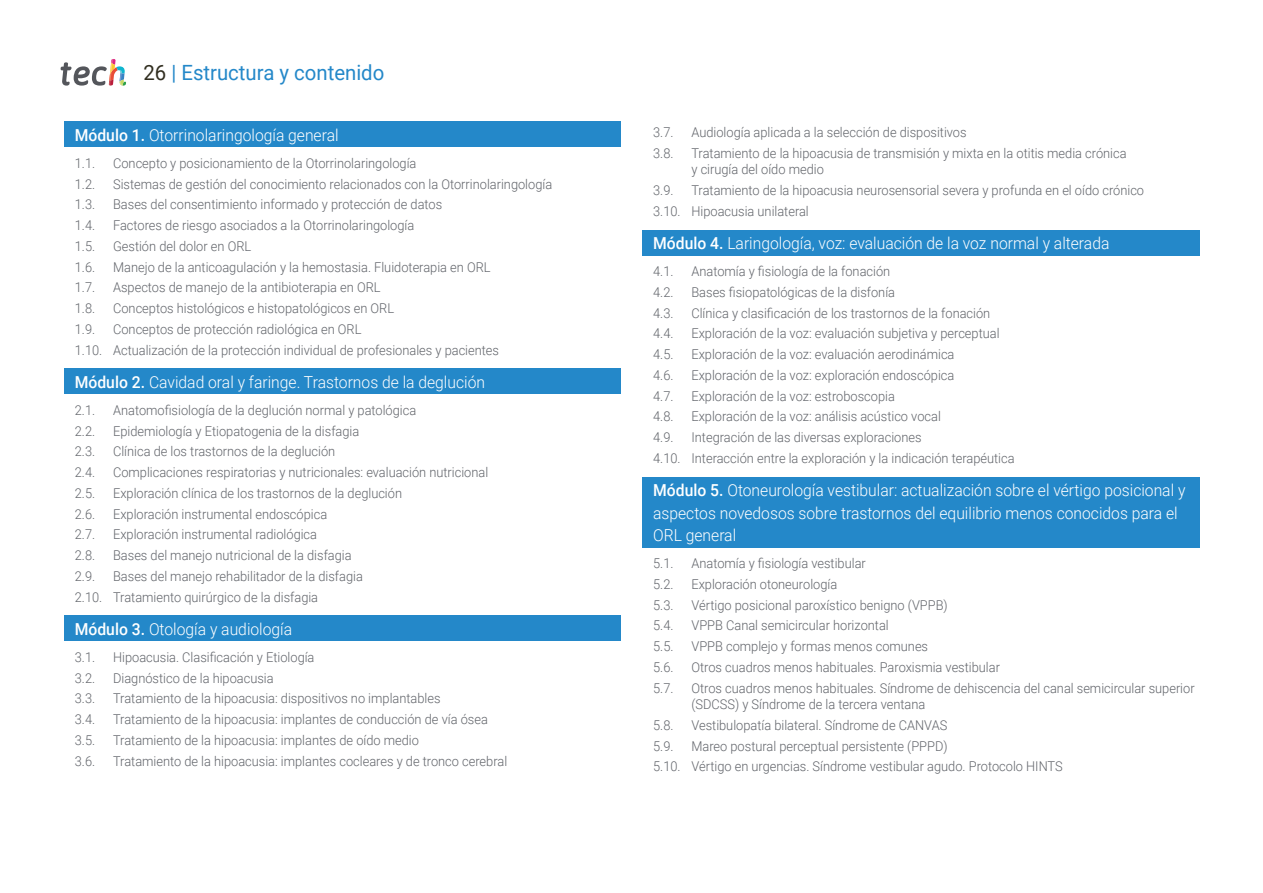
<style>
.page{position:relative;width:1263px;height:893px;background:#fff}
.page>*{position:absolute;margin:0;border:0;box-sizing:border-box;transform-origin:0 0}
.t1{font:21px "Roboto";color:#2488c9}
.t2{font:300 16.5px/22.5px "Roboto";color:#fff;scale:.95 1}
.t3{font:300 13.5px/20.7px "Roboto";color:#61646a;scale:.95 1}
.s1{color:#312e20}
.s2{font-weight:500}
</style>
<div class="page">
<div style="left:64px;top:122px;width:556px;height:25px;background:#2488c9"></div>
<div style="left:64px;top:369px;width:556px;height:25px;background:#2488c9"></div>
<div style="left:64px;top:616px;width:556px;height:25px;background:#2488c9"></div>
<div style="left:642px;top:230px;width:557px;height:25px;background:#2488c9"></div>
<div style="left:642px;top:477px;width:557px;height:70px;background:#2488c9"></div>
<svg style="left:61px;top:59px;width:65px;height:27px"></svg>
<h1 class="t1" style="left:144px;top:57px;width:242px"><span class="s1">26</span> | Estructura y contenido</h1>
<p class="t2" style="left:75px;top:123px;width:279px"><span class="s2">Módulo 1.</span> Otorrinolaringología general</p>
<p class="t3" style="left:75px;top:152px;width:23px">1.1.</p>
<p class="t3" style="left:113px;top:152px;width:321px">Concepto y posicionamiento de la Otorrinolaringología</p>
<p class="t3" style="left:75px;top:173px;width:23px">1.2.</p>
<p class="t3" style="left:113px;top:173px;width:464px">Sistemas de gestión del conocimiento relacionados con la Otorrinolaringología</p>
<p class="t3" style="left:75px;top:194px;width:23px">1.3.</p>
<p class="t3" style="left:113px;top:194px;width:348px">Bases del consentimiento informado y protección de datos</p>
<p class="t3" style="left:75px;top:214px;width:23px">1.4.</p>
<p class="t3" style="left:113px;top:214px;width:318px">Factores de riesgo asociados a la Otorrinolaringología</p>
<p class="t3" style="left:75px;top:235px;width:23px">1.5.</p>
<p class="t3" style="left:113px;top:235px;width:147px">Gestión del dolor en ORL</p>
<p class="t3" style="left:75px;top:256px;width:23px">1.6.</p>
<p class="t3" style="left:113px;top:256px;width:399px">Manejo de la anticoagulación y la hemostasia. Fluidoterapia en ORL</p>
<p class="t3" style="left:75px;top:277px;width:23px">1.7.</p>
<p class="t3" style="left:113px;top:277px;width:283px">Aspectos de manejo de la antibioterapia en ORL</p>
<p class="t3" style="left:75px;top:297px;width:23px">1.8.</p>
<p class="t3" style="left:113px;top:297px;width:297px">Conceptos histológicos e histopatológicos en ORL</p>
<p class="t3" style="left:75px;top:318px;width:23px">1.9.</p>
<p class="t3" style="left:75px;top:318px;width:448px;text-indent:38px">Conceptos de protección radiológica en ORL<br>1.10. Actualización de la protección individual de profesionales y pacientes</p>
<p class="t2" style="left:75px;top:370px;width:433px"><span class="s2">Módulo 2.</span> Cavidad oral y faringe. Trastornos de la deglución</p>
<p class="t3" style="left:75px;top:399px;width:23px">2.1.</p>
<p class="t3" style="left:113px;top:399px;width:321px">Anatomofisiología de la deglución normal y patológica</p>
<p class="t3" style="left:75px;top:420px;width:23px">2.2.</p>
<p class="t3" style="left:113px;top:420px;width:261px">Epidemiología y Etiopatogenia de la disfagia</p>
<p class="t3" style="left:75px;top:441px;width:23px">2.3.</p>
<p class="t3" style="left:113px;top:441px;width:235px">Clínica de los trastornos de la deglución</p>
<p class="t3" style="left:75px;top:461px;width:23px">2.4.</p>
<p class="t3" style="left:113px;top:461px;width:396px">Complicaciones respiratorias y nutricionales: evaluación nutricional</p>
<p class="t3" style="left:75px;top:482px;width:23px">2.5.</p>
<p class="t3" style="left:113px;top:482px;width:306px">Exploración clínica de los trastornos de la deglución</p>
<p class="t3" style="left:75px;top:503px;width:23px">2.6.</p>
<p class="t3" style="left:113px;top:503px;width:227px">Exploración instrumental endoscópica</p>
<p class="t3" style="left:75px;top:524px;width:23px">2.7.</p>
<p class="t3" style="left:113px;top:524px;width:216px">Exploración instrumental radiológica</p>
<p class="t3" style="left:75px;top:544px;width:23px">2.8.</p>
<p class="t3" style="left:113px;top:544px;width:253px">Bases del manejo nutricional de la disfagia</p>
<p class="t3" style="left:75px;top:565px;width:23px">2.9.</p>
<p class="t3" style="left:75px;top:565px;width:305px;text-indent:38px">Bases del manejo rehabilitador de la disfagia<br>2.10. Tratamiento quirúrgico de la disfagia</p>
<p class="t2" style="left:75px;top:617px;width:230px"><span class="s2">Módulo 3.</span> Otología y audiología</p>
<p class="t3" style="left:75px;top:646px;width:23px">3.1.</p>
<p class="t3" style="left:113px;top:646px;width:213px">Hipoacusia. Clasificación y Etiología</p>
<p class="t3" style="left:75px;top:667px;width:23px">3.2.</p>
<p class="t3" style="left:113px;top:667px;width:171px">Diagnóstico de la hipoacusia</p>
<p class="t3" style="left:75px;top:688px;width:23px">3.3.</p>
<p class="t3" style="left:113px;top:688px;width:346px">Tratamiento de la hipoacusia: dispositivos no implantables</p>
<p class="t3" style="left:75px;top:708px;width:23px">3.4.</p>
<p class="t3" style="left:113px;top:708px;width:396px">Tratamiento de la hipoacusia: implantes de conducción de vía ósea</p>
<p class="t3" style="left:75px;top:729px;width:23px">3.5.</p>
<p class="t3" style="left:113px;top:729px;width:323px">Tratamiento de la hipoacusia: implantes de oído medio</p>
<p class="t3" style="left:75px;top:750px;width:23px">3.6.</p>
<p class="t3" style="left:113px;top:750px;width:416px">Tratamiento de la hipoacusia: implantes cocleares y de tronco cerebral</p>
<p class="t3" style="left:653px;top:121px;width:23px">3.7.</p>
<p class="t3" style="left:691px;top:121px;width:291px">Audiología aplicada a la selección de dispositivos</p>
<p class="t3" style="left:653px;top:142px;width:23px">3.8.</p>
<p class="t3" style="left:691px;top:144px;width:460px;line-height:16.5px">Tratamiento de la hipoacusia de transmisión y mixta en la otitis media crónica y cirugía del oído medio</p>
<p class="t3" style="left:653px;top:179px;width:23px">3.9.</p>
<p class="t3" style="left:653px;top:179px;width:518px;text-indent:38px">Tratamiento de la hipoacusia neurosensorial severa y profunda en el oído crónico<br>3.10. Hipoacusia unilateral</p>
<p class="t2" style="left:653px;top:231px;width:482px"><span class="s2">Módulo 4.</span> Laringología, voz: evaluación de la voz normal y alterada</p>
<p class="t3" style="left:653px;top:260px;width:23px">4.1.</p>
<p class="t3" style="left:691px;top:260px;width:211px">Anatomía y fisiología de la fonación</p>
<p class="t3" style="left:653px;top:281px;width:23px">4.2.</p>
<p class="t3" style="left:691px;top:281px;width:216px">Bases fisiopatológicas de la disfonía</p>
<p class="t3" style="left:653px;top:302px;width:23px">4.3.</p>
<p class="t3" style="left:691px;top:302px;width:316px">Clínica y clasificación de los trastornos de la fonación</p>
<p class="t3" style="left:653px;top:323px;width:23px">4.4.</p>
<p class="t3" style="left:691px;top:323px;width:326px">Exploración de la voz: evaluación subjetiva y perceptual</p>
<p class="t3" style="left:653px;top:343px;width:23px">4.5.</p>
<p class="t3" style="left:691px;top:343px;width:278px">Exploración de la voz: evaluación aerodinámica</p>
<p class="t3" style="left:653px;top:364px;width:23px">4.6.</p>
<p class="t3" style="left:691px;top:364px;width:278px">Exploración de la voz: exploración endoscópica</p>
<p class="t3" style="left:653px;top:385px;width:23px">4.7.</p>
<p class="t3" style="left:691px;top:385px;width:216px">Exploración de la voz: estroboscopia</p>
<p class="t3" style="left:653px;top:406px;width:23px">4.8.</p>
<p class="t3" style="left:691px;top:406px;width:264px">Exploración de la voz: análisis acústico vocal</p>
<p class="t3" style="left:653px;top:426px;width:23px">4.9.</p>
<p class="t3" style="left:653px;top:426px;width:382px;text-indent:38px">Integración de las diversas exploraciones<br>4.10. Interacción entre la exploración y la indicación terapéutica</p>
<p class="t2" style="left:653px;top:478px;width:562px"><span class="s2">Módulo 5.</span> Otoneurología vestibular: actualización sobre el vértigo posicional y aspectos novedosos sobre trastornos del equilibrio menos conocidos para el<br>ORL general</p>
<p class="t3" style="left:653px;top:553px;width:23px">5.1.</p>
<p class="t3" style="left:691px;top:553px;width:185px">Anatomía y fisiología vestibular</p>
<p class="t3" style="left:653px;top:573px;width:23px">5.2.</p>
<p class="t3" style="left:691px;top:573px;width:155px">Exploración otoneurología</p>
<p class="t3" style="left:653px;top:594px;width:23px">5.3.</p>
<p class="t3" style="left:691px;top:594px;width:271px">Vértigo posicional paroxístico benigno (VPPB)</p>
<p class="t3" style="left:653px;top:615px;width:23px">5.4.</p>
<p class="t3" style="left:691px;top:615px;width:209px">VPPB Canal semicircular horizontal</p>
<p class="t3" style="left:653px;top:636px;width:23px">5.5.</p>
<p class="t3" style="left:691px;top:636px;width:251px">VPPB complejo y formas menos comunes</p>
<p class="t3" style="left:653px;top:656px;width:23px">5.6.</p>
<p class="t3" style="left:691px;top:656px;width:326px">Otros cuadros menos habituales. Paroxismia vestibular</p>
<p class="t3" style="left:653px;top:677px;width:23px">5.7.</p>
<p class="t3" style="left:691px;top:679px;width:531px;line-height:16.5px">Otros cuadros menos habituales. Síndrome de dehiscencia del canal semicircular superior (SDCSS) y Síndrome de la tercera ventana</p>
<p class="t3" style="left:653px;top:714px;width:23px">5.8.</p>
<p class="t3" style="left:691px;top:714px;width:271px">Vestibulopatía bilateral. Síndrome de CANVAS</p>
<p class="t3" style="left:653px;top:735px;width:23px">5.9.</p>
<p class="t3" style="left:653px;top:735px;width:433px;text-indent:38px">Mareo postural perceptual persistente (PPPD)<br>5.10. Vértigo en urgencias. Síndrome vestibular agudo. Protocolo HINTS</p>
</div>
